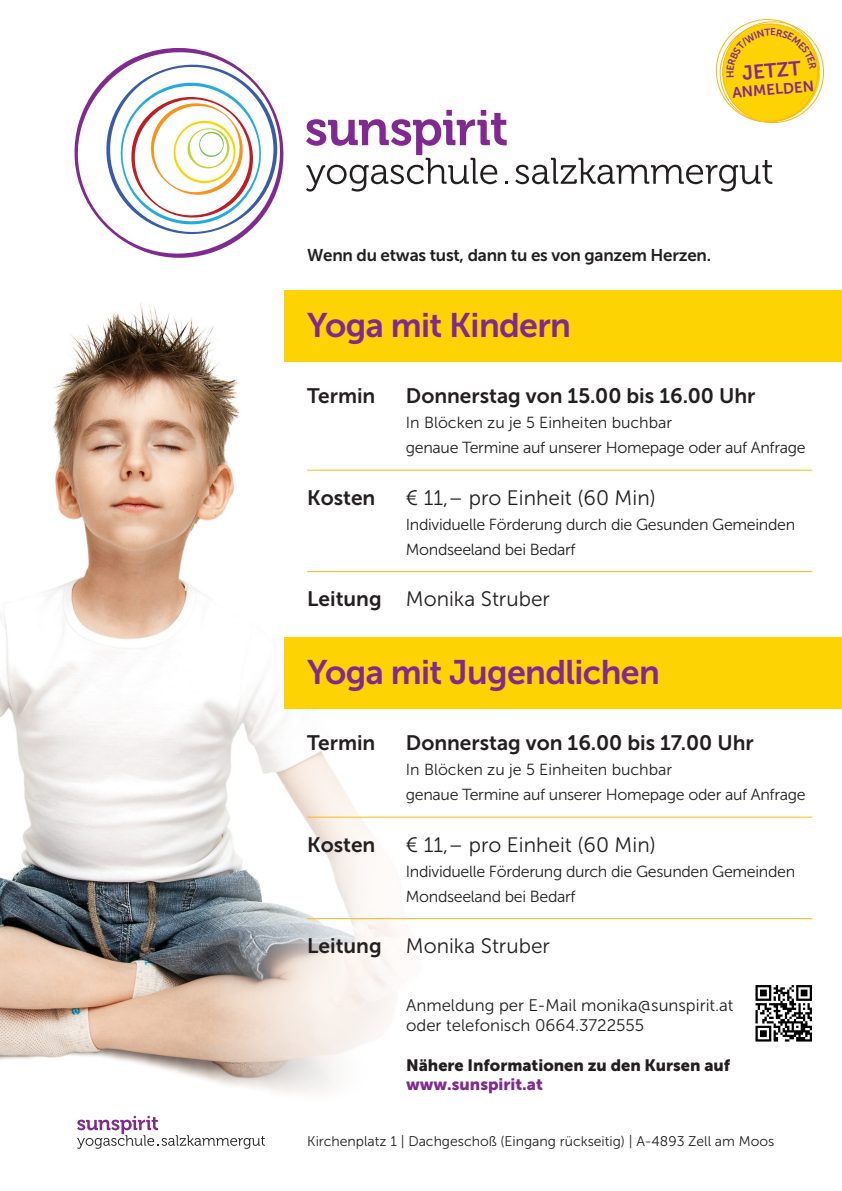
<style>
.page{position:relative;width:842px;height:1191px;background:#fff}
.page>*{position:absolute;margin:0;border:0;box-sizing:border-box;transform-origin:0 0}
.t1{font:34px "Museo Sans 700";letter-spacing:-.02em;color:#802990}
.t2{font:20.9px "Museo Sans 300";color:#231f20}
.t3{font:20.9px "Museo Sans 700";color:#231f20}
.t4{font:20px "Museo Sans 700";color:#802990}
.t5{font:17px "Museo Sans 700";letter-spacing:-.015em;color:#231f20}
.t6{font:16.8px/20.1px "Museo Sans 300";color:#231f20}
.t7{font:16.4px/19.7px "Museo Sans 900";color:#231f20}
.t8{font:16px/25.1px "Museo Sans 300";letter-spacing:-.02em;color:#231f20}
.t9{font:15px "Museo Sans 700";color:#802990}
.t10{font:14px "Museo Sans 300";color:#231f20}
.s1{font-family:"Museo Sans 700"}
.s2{color:#802990}
</style>
<div class="page">
<img style="left:0;top:290px;width:540px;height:790px">
<svg style="left:306px;top:110px;width:202px;height:82px"></svg>
<svg style="left:515px;top:158px;width:257px;height:34px"></svg>
<svg style="left:74px;top:48px;width:210px;height:210px"></svg>
<svg style="left:100px;top:58px;width:177px;height:181px"></svg>
<svg style="left:208px;top:588px;width:312px;height:505px"></svg>
<div style="left:285px;top:290px;width:557px;height:72px;background:#fed304"></div>
<hr style="left:307px;top:470px;width:505px;height:1px;background:#fcb814">
<hr style="left:307px;top:571px;width:505px;height:1px;background:#fcb814">
<div style="left:285px;top:637px;width:557px;height:72px;background:#fed304"></div>
<hr style="left:307px;top:817px;width:505px;height:1px;background:#fcb814">
<hr style="left:307px;top:918px;width:505px;height:1px;background:#fcb814">
<svg style="left:77px;top:1115px;width:188px;height:34px"></svg>
<svg style="left:755px;top:985px;width:57px;height:56px"></svg>
<svg style="left:715px;top:19px;width:110px;height:104px"></svg>
<p class="t4" style="left:741px;top:62px;width:60px;rotate:-5deg">JETZT</p>
<p class="t9" style="left:731px;top:85px;width:83px;rotate:-5deg">ANMELDEN</p>
<p class="t5" style="left:307px;top:246px;width:405px">Wenn du etwas tust, dann tu es von ganzem Herzen.</p>
<p class="t1" style="left:307px;top:307px;width:265px">Yoga mit Kindern</p>
<p class="t3" style="left:307px;top:384px;width:70px">Termin</p>
<p class="t3" style="left:406px;top:384px;width:351px">Donnerstag von 15.00 bis 16.00 Uhr</p>
<p class="t8" style="left:406px;top:410px;width:401px">In Blöcken zu je 5 Einheiten buchbar<br>genaue Termine auf unserer Homepage oder auf Anfrage</p>
<p class="t3" style="left:307px;top:486px;width:70px">Kosten</p>
<p class="t2" style="left:406px;top:486px;width:251px">€ 11,– pro Einheit (60 Min)</p>
<p class="t8" style="left:406px;top:512px;width:391px">Individuelle Förderung durch die Gesunden Gemeinden<br>Mondseeland bei Bedarf</p>
<p class="t2" style="left:307px;top:588px;width:244px"><span class="s1">Leitung</span> Monika Struber</p>
<p class="t1" style="left:307px;top:653px;width:354px">Yoga mit Jugendlichen</p>
<p class="t3" style="left:307px;top:731px;width:70px">Termin</p>
<p class="t3" style="left:406px;top:731px;width:349px">Donnerstag von 16.00 bis 17.00 Uhr</p>
<p class="t8" style="left:406px;top:757px;width:401px">In Blöcken zu je 5 Einheiten buchbar<br>genaue Termine auf unserer Homepage oder auf Anfrage</p>
<p class="t3" style="left:307px;top:833px;width:70px">Kosten</p>
<p class="t2" style="left:406px;top:833px;width:251px">€ 11,– pro Einheit (60 Min)</p>
<p class="t8" style="left:406px;top:859px;width:391px">Individuelle Förderung durch die Gesunden Gemeinden<br>Mondseeland bei Bedarf</p>
<p class="t2" style="left:307px;top:935px;width:244px"><span class="s1">Leitung</span> Monika Struber</p>
<p class="t6" style="left:406px;top:995px;width:329px">Anmeldung per E-Mail monika@sunspirit.at oder telefonisch 0664.3722555</p>
<p class="t7" style="left:406px;top:1055px;width:326px">Nähere Informationen zu den Kursen auf <span class="s2">www.sunspirit.at</span></p>
<p class="t10" style="left:307px;top:1133px;width:469px">Kirchenplatz 1 | Dachgeschoß (Eingang rückseitig) | A-4893 Zell am Moos</p>
</div>
